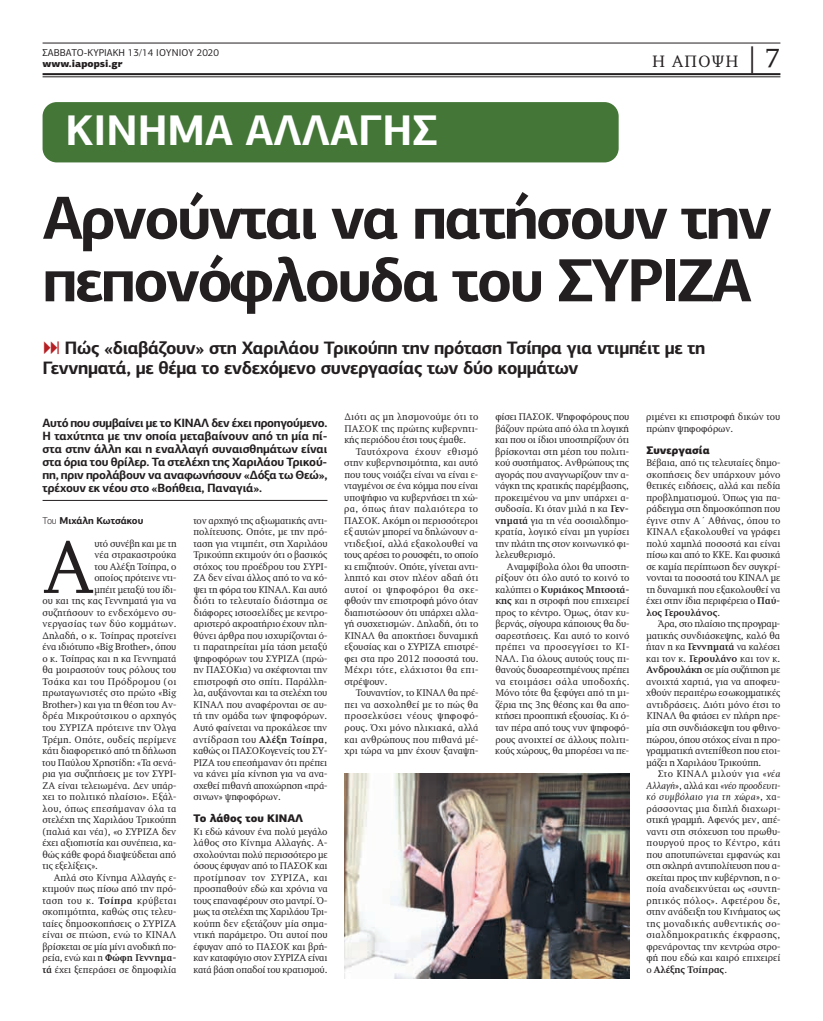
<style>
.page{position:relative;width:823px;height:1021px;background:#fff}
.page>*{position:absolute;margin:0;border:0;box-sizing:border-box;transform-origin:0 0}
.t1{font:76.3px "PF Diplomat";color:#231f20}
.t2{font:700 61px/62.5px "PF Centro Sans Pro";letter-spacing:-.04em;color:#231f20}
.t3{font:700 43px "PF Centro Sans Pro";color:#fff}
.t4{font:700 18px/19.5px "PF Centro Sans Pro";letter-spacing:-.02em;color:#231f20}
.t5{font:17px "PF Diplomat";letter-spacing:.05em;color:#231f20}
.t6{font:700 12px/13px "PF Centro Sans Pro";letter-spacing:-.01em;color:#231f20;text-align:justify}
.t7{font:900 11px "PF Centro Sans Pro";color:#231f20}
.t8{font:10px/11.5px "PF Diplomat";color:#231f20;text-align:justify}
.t9{font:10px "PF Diplomat";letter-spacing:.02em;color:#231f20}
.t10{font:10px "PF Diplomat";letter-spacing:.035em;color:#231f20}
.t11{font:10px "PF Diplomat";letter-spacing:.04em;color:#231f20}
.t12{font:10px "PF Centro Sans Pro";color:#231f20}
.t13{font:10px "PF Diplomat";letter-spacing:.025em;color:#231f20}
.t14{font:700 10px "PF Centro Sans Pro";letter-spacing:-.01em;color:#231f20}
.t15{font:900 10px "PF Centro Sans Pro";color:#231f20}
.s1{font-size:27px}
.s2{font-weight:300;color:#b62024}
.s3{font-weight:300}
.s4{font-weight:700}
.s5{font-style:italic}
</style>
<div class="page">
<hr style="left:43px;top:43px;width:737px;height:1px;background:#231f20">
<hr style="left:43px;top:73px;width:737px;height:2px;background:#231f20">
<hr style="left:43px;top:76px;width:737px;height:1px;background:#231f20">
<img style="left:344px;top:773px;width:285px;height:205px">
<div style="left:43px;top:102px;width:575px;height:60px;background:#447737;border-radius:14px"></div>
<hr style="left:43px;top:500px;width:284px;height:1px;background:#231f20">
<p class="t12" style="left:43px;top:50px;width:178px">ΣΑΒΒΑΤΟ-ΚΥΡΙΑΚΗ 13/14 ΙΟΥΝΙΟΥ 2020</p>
<p class="t15" style="left:43px;top:61px;width:81px">www.iapopsi.gr</p>
<h3 class="t3" style="left:65px;top:115px;width:373px">ΚΙΝΗΜΑ ΑΛΛΑΓΗΣ</h3>
<h3 class="t5" style="left:651px;top:55px;width:130px">Η ΑΠΟΨΗ <span class="s1">| 7</span></h3>
<h2 class="t2" style="left:43px;top:193px;width:730px">Αρνούνται να πατήσουν την πεπονόφλουδα του ΣΥΡΙΖΑ</h2>
<h3 class="t4" style="left:43px;top:340px;width:663px"><span class="s2">•</span> Πώς «διαβάζουν» στη Χαριλάου Τρικούπη την πρόταση Τσίπρα για ντιμπέιτ με τη<br>Γεννηματά, με θέμα το ενδεχόμενο συνεργασίας των δύο κομμάτων</h3>
<p class="t6" style="left:42px;top:417px;width:286px">Αυτό που συμβαίνει με το ΚΙΝΑΛ δεν έχει προηγούμενο.<br>Η ταχύτητα με την οποία μεταβαίνουν από τη μία πί&shy;στα στην άλλη και η εναλλαγή συναισθημάτων είναι στα όρια του θρίλερ. Τα στελέχη της Χαριλάου Τρικού&shy;πη, πριν προλάβουν να αναφωνήσουν «Δόξα τω Θεώ», τρέχουν εκ νέου στο «Βοήθεια, Παναγιά».</p>
<p class="t14" style="left:43px;top:517px;width:102px"><span class="s3">Του</span> Μιχάλη Κωτσάκου</p>
<h1 class="t1" style="left:43px;top:537px;width:53px">Α</h1>
<p class="t8" style="left:95px;top:538px;width:83px">υτό συνέβη και με τη</p>
<p class="t8" style="left:94px;top:550px;width:83px">νέα στρακαστρούκα</p>
<p class="t8" style="left:94px;top:561px;width:83px">του Αλέξη Τσίπρα, ο</p>
<p class="t8" style="left:94px;top:573px;width:83px">οποίος πρότεινε ντι-</p>
<p class="t8" style="left:94px;top:584px;width:83px">μπέιτ μεταξύ του ίδι-</p>
<p class="t8" style="left:42px;top:596px;width:135px">ου και της κας Γεννηματά για να</p>
<p class="t9" style="left:42px;top:608px;width:135px">συζητήσουν το ενδεχόμενο συ-</p>
<p class="t10" style="left:42px;top:620px;width:135px">νεργασίας των δύο κομμάτων.</p>
<p class="t8" style="left:43px;top:630px;width:135px">Δηλαδή, ο κ. Τσίπρας προτείνει</p>
<p class="t8" style="left:42px;top:642px;width:135px">ένα ιδιότυπο «Big Brother», όπου</p>
<p class="t8" style="left:42px;top:653px;width:135px">ο κ. Τσίπρας και η κα Γεννηματά</p>
<p class="t8" style="left:42px;top:665px;width:135px">θα μοιραστούν τους ρόλους του</p>
<p class="t11" style="left:42px;top:677px;width:135px">Τσάκα και του Πρόδρομου (οι</p>
<p class="t8" style="left:42px;top:688px;width:135px">πρωταγωνιστές στο πρώτο «Big</p>
<p class="t8" style="left:42px;top:699px;width:135px">Brother») και για τη θέση του Αν-</p>
<p class="t13" style="left:42px;top:712px;width:135px">δρέα Μικρούτσικου ο αρχηγός</p>
<p class="t8" style="left:42px;top:722px;width:135px">του ΣΥΡΙΖΑ πρότεινε την Όλγα</p>
<p class="t8" style="left:42px;top:734px;width:135px">Τρέμη. Οπότε, ουδείς περίμενε</p>
<p class="t8" style="left:42px;top:745px;width:135px">κάτι διαφορετικό από τη δήλωση</p>
<p class="t8" style="left:42px;top:757px;width:135px">του Παύλου Χρηστίδη: «Τα σενά-</p>
<p class="t8" style="left:42px;top:768px;width:135px">ρια για συζητήσεις με τον ΣΥΡΙ-</p>
<p class="t8" style="left:43px;top:780px;width:135px">ΖΑ είναι τελειωμένα. Δεν υπάρ-</p>
<p class="t8" style="left:43px;top:791px;width:135px">χει το πολιτικό πλαίσιο». Εξάλ-</p>
<p class="t10" style="left:43px;top:804px;width:135px">λου, όπως επεσήμαναν όλα τα</p>
<p class="t8" style="left:42px;top:814px;width:135px">στελέχη της Χαριλάου Τρικούπη</p>
<p class="t8" style="left:42px;top:826px;width:135px">(παλιά και νέα), «ο ΣΥΡΙΖΑ δεν</p>
<p class="t8" style="left:42px;top:837px;width:135px">έχει αξιοπιστία και συνέπεια, κα-</p>
<p class="t8" style="left:42px;top:849px;width:135px">θώς κάθε φορά διαψεύδεται από</p>
<p class="t8" style="left:42px;top:860px;width:57px">τις εξελίξεις».</p>
<p class="t8" style="left:54px;top:872px;width:124px">Απλά στο Κίνημα Αλλαγής ε-</p>
<p class="t8" style="left:42px;top:883px;width:135px">κτιμούν πως πίσω από την πρό-</p>
<p class="t11" style="left:42px;top:896px;width:135px">ταση του κ. <span class="s4">Τσίπρα</span> κρύβεται</p>
<p class="t8" style="left:42px;top:906px;width:135px">σκοπιμότητα, καθώς στις τελευ-</p>
<p class="t8" style="left:42px;top:918px;width:135px">ταίες δημοσκοπήσεις ο ΣΥΡΙΖΑ</p>
<p class="t9" style="left:42px;top:930px;width:135px">είναι σε πτώση, ενώ το ΚΙΝΑΛ</p>
<p class="t8" style="left:42px;top:941px;width:135px">βρίσκεται σε μία μίνι ανοδική πο-</p>
<p class="t8" style="left:43px;top:952px;width:135px">ρεία, ενώ και η <span class="s4">Φώφη Γεννημα-</span></p>
<p class="t8" style="left:42px;top:964px;width:135px"><span class="s4">τά</span> έχει ξεπεράσει σε δημοφιλία</p>
<p class="t8" style="left:193px;top:515px;width:136px">τον αρχηγό της αξιωματικής αντι&shy;πολίτευσης. Οπότε, με την πρό&shy;ταση για ντιμπέιτ, στη Χαριλάου Τρικούπη εκτιμούν ότι ο βασικός στόχος του προέδρου του ΣΥΡΙ-ΖΑ δεν είναι άλλος από το να κό&shy;ψει τη φόρα του ΚΙΝΑΛ. Και αυτό διότι το τελευταίο διάστημα σε διάφορες ιστοσελίδες με κεντρο&shy;αριστερό ακροατήριο έχουν πλη&shy;θύνει άρθρα που ισχυρίζονται ό&shy;τι παρατηρείται μία τάση μεταξύ ψηφοφόρων του ΣΥΡΙΖΑ (πρώ&shy;ην ΠΑΣΟΚια) να σκέφτονται την επιστροφή στο σπίτι. Παράλλη&shy;λα, αυξάνονται και τα στελέχη του ΚΙΝΑΛ που αναφέρονται σε αυ&shy;τή την ομάδα των ψηφοφόρων.<br>Αυτό φαίνεται να προκάλεσε την αντίδραση του <span class="s4">Αλέξη Τσίπρα</span>, καθώς οι ΠΑΣΟΚογενείς του ΣΥ-ΡΙΖΑ του επεσήμαναν ότι πρέπει να κάνει μία κίνηση για να ανα&shy;σχεθεί πιθανή αποχώρηση «πρά&shy;σινων» ψηφοφόρων.</p>
<p class="t7" style="left:193px;top:814px;width:111px">Το λάθος του ΚΙΝΑΛ</p>
<p class="t8" style="left:193px;top:826px;width:136px">Κι εδώ κάνουν ένα πολύ μεγάλο λάθος στο Κίνημα Αλλαγής. Α&shy;σχολούνται πολύ περισσότερο με όσους έφυγαν από το ΠΑΣΟΚ και προτίμησαν τον ΣΥΡΙΖΑ, και προσπαθούν εδώ και χρόνια να τους επαναφέρουν στο μαντρί. Ό&shy;μως τα στελέχη της Χαριλάου Τρι&shy;κούπη δεν εξετάζουν μία σημα&shy;ντική παράμετρο. Ότι αυτοί που έφυγαν από το ΠΑΣΟΚ και βρή&shy;καν καταφύγιο στον ΣΥΡΙΖΑ είναι κατά βάση οπαδοί του κρατισμού.</p>
<p class="t8" style="left:344px;top:412px;width:135px">Διότι ας μη λησμονούμε ότι το ΠΑΣΟΚ της πρώτης κυβερνητι&shy;κής περιόδου έτσι τους έμαθε.</p>
<p class="t8" style="left:344px;top:446px;width:136px;text-indent:12px">Ταυτόχρονα έχουν εθισμό στην κυβερνησιμότητα, και αυτό που τους νοιάζει είναι να είναι ε&shy;νταγμένοι σε ένα κόμμα που είναι υποψήφιο να κυβερνήσει τη χώ&shy;ρα, όπως ήταν παλαιότερα το ΠΑΣΟΚ. Ακόμη οι περισσότεροι εξ αυτών μπορεί να δηλώνουν α&shy;ντιδεξιοί, αλλά εξακολουθεί να τους αρέσει το ρουσφέτι, το οποίο κι επιζητούν. Οπότε, γίνεται αντι&shy;ληπτό και στον πλέον αδαή ότι αυτοί οι ψηφοφόροι θα σκε&shy;φθούν την επιστροφή μόνο όταν διαπιστώσουν ότι υπάρχει αλλα&shy;γή συσχετισμών. Δηλαδή, ότι το ΚΙΝΑΛ θα αποκτήσει δυναμική εξουσίας και ο ΣΥΡΙΖΑ επιστρέ&shy;φει στα προ 2012 ποσοστά του.<br>Μέχρι τότε, ελάχιστοι θα επι&shy;στρέψουν.</p>
<p class="t8" style="left:344px;top:688px;width:135px;text-indent:11px">Τουναντίον, το ΚΙΝΑΛ θα πρέ&shy;πει να ασχοληθεί με το πώς θα προσελκύσει νέους ψηφοφό&shy;ρους. Όχι μόνο ηλικιακά, αλλά και ανθρώπους που πιθανά μέ&shy;χρι τώρα να μην έχουν ξαναψη-</p>
<p class="t8" style="left:494px;top:412px;width:136px">φίσει ΠΑΣΟΚ. Ψηφοφόρους που βάζουν πρώτα από όλα τη λογική και που οι ίδιοι υποστηρίζουν ότι βρίσκονται στη μέση του πολιτι&shy;κού συστήματος. Ανθρώπους της αγοράς που αναγνωρίζουν την α&shy;νάγκη της κρατικής παρέμβασης, προκειμένου να μην υπάρχει α&shy;συδοσία. Κι όταν μιλά η κα <span class="s4">Γεν&shy;νηματά</span> για τη νέα σοσιαλδημο&shy;κρατία, λογικό είναι μη γυρίσει την πλάτη της στον κοινωνικό φι&shy;λελευθερισμό.</p>
<p class="t8" style="left:495px;top:561px;width:135px;text-indent:12px">Αναμφίβολα όλοι θα υποστη&shy;ρίξουν ότι όλο αυτό το κοινό το καλύπτει ο <span class="s4">Κυριάκος Μητσοτά&shy;κης</span> και η στροφή που επιχειρεί προς το κέντρο. Όμως, όταν κυ&shy;βερνάς, σίγουρα κάποιους θα δυ&shy;σαρεστήσεις. Και αυτό το κοινό πρέπει να προσεγγίσει το ΚΙ-ΝΑΛ. Για όλους αυτούς τους πι&shy;θανούς δυσαρεστημένους πρέπει να ετοιμάσει σάλα υποδοχής.<br>Μόνο τότε θα ξεφύγει από τη μι&shy;ζέρια της 3ης θέσης και θα απο&shy;κτήσει προοπτική εξουσίας. Κι ό&shy;ταν πέρα από τους νυν ψηφοφό&shy;ρους ανοιχτεί σε άλλους πολιτι&shy;κούς χώρους, θα μπορέσει να πε-</p>
<p class="t8" style="left:646px;top:412px;width:135px">ριμένει κι επιστροφή δικών του πρώην ψηφοφόρων.</p>
<p class="t7" style="left:646px;top:446px;width:65px">Συνεργασία</p>
<p class="t8" style="left:646px;top:458px;width:136px">Βέβαια, από τις τελευταίες δημο&shy;σκοπήσεις δεν υπάρχουν μόνο θετικές ειδήσεις, αλλά και πεδία προβληματισμού. Όπως για πα&shy;ράδειγμα στη δημοσκόπηση που έγινε στην Α΄ Αθήνας, όπου το ΚΙΝΑΛ εξακολουθεί να γράφει πολύ χαμηλά ποσοστά και είναι πίσω και από το ΚΚΕ. Και φυσικά σε καμία περίπτωση δεν συγκρί&shy;νονται τα ποσοστά του ΚΙΝΑΛ με τη δυναμική που εξακολουθεί να έχει στην ίδια περιφέρεια ο <span class="s4">Παύ&shy;λος Γερουλάνος</span>.</p>
<p class="t8" style="left:645px;top:619px;width:136px;text-indent:12px">Άρα, στο πλαίσιο της προγραμ&shy;ματικής συνδιάσκεψης, καλό θα ήταν η κα <span class="s4">Γεννηματά</span> να καλέσει και τον κ. <span class="s4">Γερουλάνο</span> και τον κ.<br><span class="s4">Ανδρουλάκη</span> σε μία συζήτηση με ανοιχτά χαρτιά, για να αποφευ&shy;χθούν περαιτέρω εσωκομματικές αντιδράσεις. Διότι μόνο έτσι το ΚΙΝΑΛ θα φτάσει εν πλήρη ηρε&shy;μία στη συνδιάσκεψη του φθινο&shy;πώρου, όπου στόχος είναι η προ&shy;γραμματική αντεπίθεση που ετοι&shy;μάζει η Χαριλάου Τρικούπη.</p>
<p class="t8" style="left:646px;top:768px;width:136px;text-indent:11px">Στο ΚΙΝΑΛ μιλούν για «<span class="s5">νέα Αλλαγή</span>», αλλά και «<span class="s5">νέο προοδευτι&shy;κό συμβόλαιο για τη χώρα</span>», χα&shy;ράσσοντας μια διπλή διαχωρι&shy;στική γραμμή. Αφενός μεν, απέ&shy;ναντι στη στόχευση του πρωθυ&shy;πουργού προς το Κέντρο, κάτι που αποτυπώνεται εμφανώς και στη σκληρή αντιπολίτευση που α&shy;σκείται προς την κυβέρνηση, η ο&shy;ποία αναδεικνύεται ως «συντη&shy;ρητικός πόλος». Αφετέρου δε, στην ανάδειξη του Κινήματος ως της μοναδικής αυθεντικής σο&shy;σιαλδημοκρατικής έκφρασης, φρενάροντας την κεντρώα στρο&shy;φή που εδώ και καιρό επιχειρεί ο <span class="s4">Αλέξης Τσίπρας</span>.</p>
</div>
